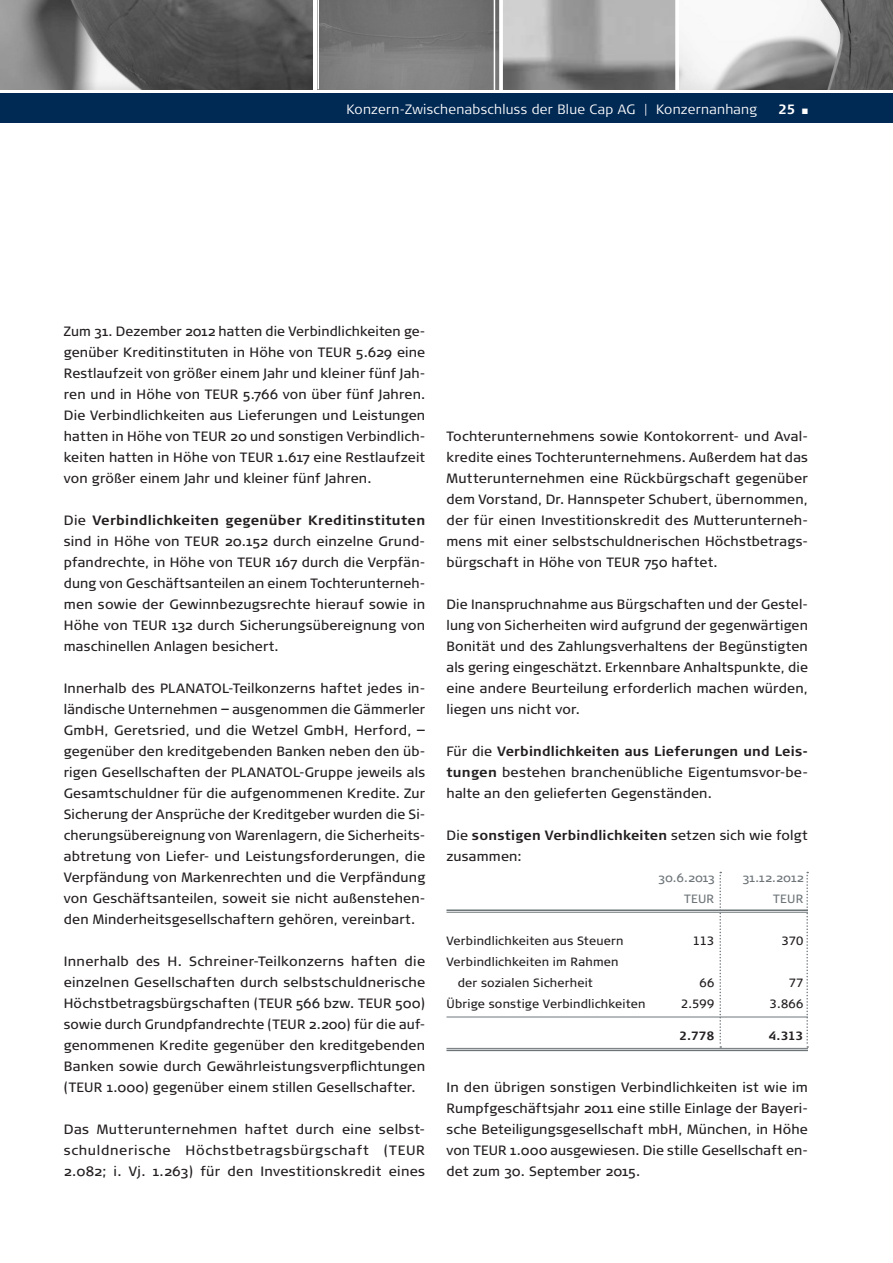
<style>
.page{position:relative;width:893px;height:1263px;background:#fff}
.page>*{position:absolute;margin:0;border:0;box-sizing:border-box;transform-origin:0 0}
.t1{font:13.5px/21px "Signa Normal";letter-spacing:.015em;color:#231f20;text-align:justify}
.t2{font:300 13.5px "Signa Column";letter-spacing:.02em;color:#fff}
.t3{font:700 13.5px "Signa Column";color:#fff}
.t4{font:12px/21px "Signa Column";letter-spacing:.015em;color:#231f20}
.t5{font:12px "Signa Normal";letter-spacing:.025em;color:#6e7579}
.t6{font:700 12px "Signa Column";color:#231f20}
.s1{font-weight:700}
</style>
<div class="page">
<img style="left:0;top:0;width:313px;height:89px">
<img style="left:503px;top:0;width:172px;height:89px">
<img style="left:319px;top:0;width:180px;height:89px">
<img style="left:679px;top:0;width:214px;height:89px">
<svg style="left:499px;top:0;width:4px;height:90px"></svg>
<hr style="left:494px;top:0;width:1px;height:91px;background:#fff">
<svg style="left:675px;top:0;width:1px;height:90px"></svg>
<div style="left:0;top:94px;width:893px;height:29px;background:#002954"></div>
<hr style="left:446px;top:909px;width:362px;height:2px;background:#6e7579">
<hr style="left:446px;top:912px;width:362px;height:1px;background:#6e7579">
<hr style="left:446px;top:1017px;width:362px;height:1px;background:#6e7579">
<hr style="left:446px;top:1048px;width:362px;height:1px;background:#6e7579">
<hr style="left:446px;top:1050px;width:362px;height:1px;background:#6e7579">
<svg style="left:806px;top:872px;width:2px;height:176px"></svg>
<svg style="left:719px;top:872px;width:2px;height:176px"></svg>
<p class="t2" style="left:346px;top:101px;width:412px">Konzern-Zwischenabschluss der Blue Cap AG | Konzernanhang</p>
<p class="t3" style="left:778px;top:101px;width:19px">25</p>
<p class="t1" style="left:64px;top:321px;width:363px">Zum 31. Dezember 2012 hatten die Verbindlichkeiten ge&shy;genüber Kreditinstituten in Höhe von TEUR 5.629 eine Restlaufzeit von größer einem Jahr und kleiner fünf Jah&shy;ren und in Höhe von TEUR 5.766 von über fünf Jahren.<br>Die Verbindlichkeiten aus Lieferungen und Leistungen hatten in Höhe von TEUR 20 und sonstigen Verbindlich&shy;keiten hatten in Höhe von TEUR 1.617 eine Restlaufzeit von größer einem Jahr und kleiner fünf Jahren.</p>
<p class="t1" style="left:64px;top:510px;width:363px">Die <span class="s1">Verbindlichkeiten gegenüber Kreditinstituten </span>sind in Höhe von TEUR 20.152 durch einzelne Grund&shy;pfandrechte, in Höhe von TEUR 167 durch die Verpfän&shy;dung von Geschäftsanteilen an einem Tochterunterneh&shy;men sowie der Gewinnbezugsrechte hierauf sowie in Höhe von TEUR 132 durch Sicherungsübereignung von maschinellen Anlagen besichert.</p>
<p class="t1" style="left:64px;top:678px;width:363px">Innerhalb des PLANATOL-Teilkonzerns haftet jedes in&shy;ländische Unternehmen − ausgenommen die Gämmerler GmbH, Geretsried, und die Wetzel GmbH, Herford, − gegenüber den kreditgebenden Banken neben den üb&shy;rigen Gesellschaften der PLANATOL-Gruppe jeweils als Gesamtschuldner für die aufgenommenen Kredite. Zur Sicherung der Ansprüche der Kreditgeber wurden die Si&shy;cherungsübereignung von Warenlagern, die Sicherheits&shy;abtretung von Liefer- und Leistungsforderungen, die Verpfändung von Markenrechten und die Verpfändung von Geschäftsanteilen, soweit sie nicht außenstehen&shy;den Minderheitsgesellschaftern gehören, vereinbart.</p>
<p class="t1" style="left:64px;top:951px;width:363px">Innerhalb des H. Schreiner-Teilkonzerns haften die einzelnen Gesellschaften durch selbstschuldnerische Höchstbetragsbürgschaften (TEUR 566 bzw. TEUR 500) sowie durch Grundpfandrechte (TEUR 2.200) für die auf&shy;genommenen Kredite gegenüber den kreditgebenden Banken sowie durch Gewährleistungsverpflichtungen (TEUR 1.000) gegenüber einem stillen Gesellschafter.</p>
<p class="t1" style="left:64px;top:1119px;width:363px">Das Mutterunternehmen haftet durch eine selbst&shy;schuldnerische Höchstbetragsbürgschaft (TEUR 2.082; i. Vj. 1.263) für den Investitionskredit eines</p>
<p class="t1" style="left:446px;top:426px;width:363px">Tochterunternehmens sowie Kontokorrent- und Aval&shy;kredite eines Tochterunternehmens. Außerdem hat das Mutterunternehmen eine Rückbürgschaft gegenüber dem Vorstand, Dr. Hannspeter Schubert, übernommen, der für einen Investitionskredit des Mutterunterneh&shy;mens mit einer selbstschuldnerischen Höchstbetrags&shy;bürgschaft in Höhe von TEUR 750 haftet.</p>
<p class="t1" style="left:446px;top:594px;width:363px">Die Inanspruchnahme aus Bürgschaften und der Gestel&shy;lung von Sicherheiten wird aufgrund der gegenwärtigen Bonität und des Zahlungsverhaltens der Begünstigten als gering eingeschätzt. Erkennbare Anhaltspunkte, die eine andere Beurteilung erforderlich machen würden, liegen uns nicht vor.</p>
<p class="t1" style="left:446px;top:741px;width:363px">Für die <span class="s1">Verbindlichkeiten aus Lieferungen und Leis&shy;tungen</span> bestehen branchenübliche Eigentumsvor-be&shy;halte an den gelieferten Gegenständen.</p>
<p class="t1" style="left:446px;top:825px;width:363px">Die <span class="s1">sonstigen Verbindlichkeiten</span> setzen sich wie folgt zusammen:</p>
<p class="t5" style="left:658px;top:871px;width:58px">30.6.2013</p>
<p class="t5" style="left:742px;top:871px;width:63px">31.12.2012</p>
<p class="t5" style="left:684px;top:892px;width:32px">TEUR</p>
<p class="t5" style="left:773px;top:892px;width:32px">TEUR</p>
<p class="t4" style="left:446px;top:930px;width:178px">Verbindlichkeiten aus Steuern</p>
<p class="t4" style="left:693px;top:930px;width:23px">113</p>
<p class="t4" style="left:782px;top:930px;width:23px">370</p>
<p class="t4" style="left:458px;top:951px;width:162px;text-indent:-11px">Verbindlichkeiten im Rahmen der sozialen Sicherheit</p>
<p class="t4" style="left:699px;top:972px;width:16px">66</p>
<p class="t4" style="left:789px;top:972px;width:16px">77</p>
<p class="t4" style="left:446px;top:993px;width:201px">Übrige sonstige Verbindlichkeiten</p>
<p class="t4" style="left:681px;top:993px;width:35px">2.599</p>
<p class="t4" style="left:770px;top:993px;width:35px">3.866</p>
<p class="t6" style="left:679px;top:1028px;width:36px">2.778</p>
<p class="t6" style="left:769px;top:1028px;width:36px">4.313</p>
<p class="t1" style="left:446px;top:1077px;width:363px">In den übrigen sonstigen Verbindlichkeiten ist wie im Rumpfgeschäftsjahr 2011 eine stille Einlage der Bayeri&shy;sche Beteiligungsgesellschaft mbH, München, in Höhe von TEUR 1.000 ausgewiesen. Die stille Gesellschaft en&shy;det zum 30. September 2015.</p>
</div>
